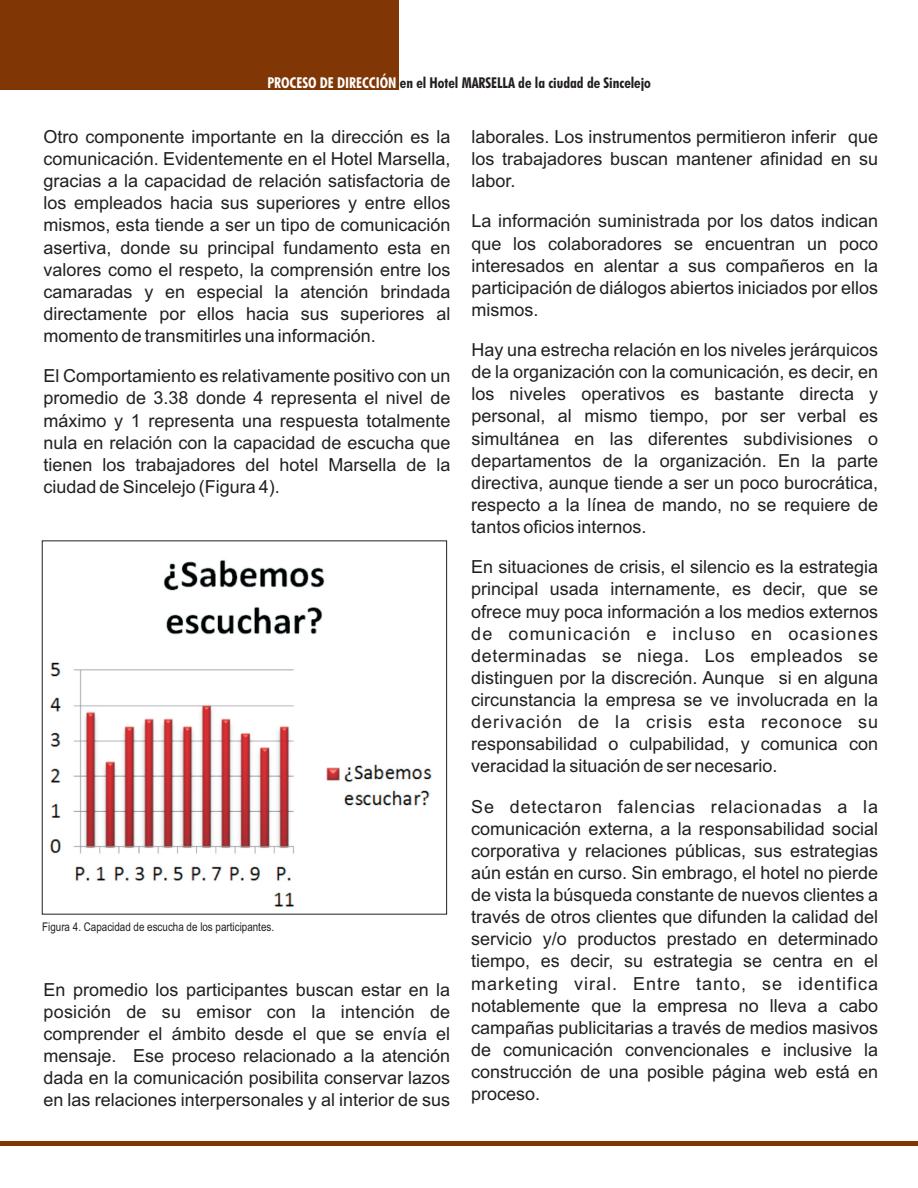
<style>
.page{position:relative;width:918px;height:1188px;background:#fff}
.page>*{position:absolute;margin:0;border:0;box-sizing:border-box;transform-origin:0 0}
.t1{font:18px/22px "Arial";color:#231f20}
.t2{font:700 condensed 15px "Futura BT";color:#231f20}
.t3{font:12px "Arial Narrow";color:#231f20}
.s1{color:#fff}
</style>
<div class="page">
<div style="left:0;top:0;width:398px;height:89px;background:#803605"></div>
<hr style="left:0;top:1141px;width:918px;height:4px;background:#803605">
<img style="left:49px;top:560px;width:383px;height:347px">
<div style="left:42px;top:541px;width:405px;height:373px;border:1px solid #231f20"></div>
<p class="t2" style="left:267px;top:76px;width:385px"><span class="s1">PROCESO DE DIRECCIÓN</span> en el Hotel MARSELLA de la ciudad de Sincelejo</p>
<p class="t1" style="left:44px;top:127px;width:836px">Otro componente importante en la dirección es la laborales. Los instrumentos permitieron inferir que comunicación. Evidentemente en el Hotel Marsella, los trabajadores buscan mantener afinidad en su gracias a la capacidad de relación satisfactoria de labor.<br>los empleados hacia sus superiores y entre ellos<br>mismos, esta tiende a ser un tipo de comunicación</p>
<p class="t1" style="left:471px;top:212px;width:408px">La información suministrada por los datos indican</p>
<p class="t1" style="left:44px;top:238px;width:232px">asertiva, donde su principal</p>
<p class="t1" style="left:471px;top:234px;width:408px">que los colaboradores se encuentran un poco</p>
<p class="t1" style="left:44px;top:238px;width:408px;text-align:right">fundamento esta en<br>valores como el respeto, la comprensión entre los</p>
<p class="t1" style="left:471px;top:256px;width:408px">interesados en alentar a sus compañeros en la</p>
<p class="t1" style="left:44px;top:282px;width:221px">camaradas y en especial</p>
<p class="t1" style="left:471px;top:278px;width:408px">participación de diálogos abiertos iniciados por ellos</p>
<p class="t1" style="left:44px;top:282px;width:496px;text-indent:231px">la atención brindada directamente por ellos hacia sus superiores al mismos. momento de transmitirles una información.</p>
<p class="t1" style="left:471px;top:340px;width:408px">Hay una estrecha relación en los niveles jerárquicos</p>
<p class="t1" style="left:44px;top:367px;width:408px">El Comportamiento es relativamente positivo con un</p>
<p class="t1" style="left:471px;top:363px;width:408px">de la organización con la comunicación, es decir, en</p>
<p class="t1" style="left:44px;top:389px;width:408px">promedio de 3.38 donde 4 representa el nivel de</p>
<p class="t1" style="left:471px;top:385px;width:408px">los niveles operativos es bastante directa y</p>
<p class="t1" style="left:44px;top:411px;width:408px">máximo y 1 representa una respuesta totalmente</p>
<p class="t1" style="left:471px;top:407px;width:408px">personal, al mismo tiempo, por ser verbal es</p>
<p class="t1" style="left:44px;top:433px;width:408px">nula en relación con la capacidad de escucha que</p>
<p class="t1" style="left:471px;top:429px;width:408px">simultánea en las diferentes subdivisiones o departamentos de la organización. En la parte</p>
<p class="t1" style="left:44px;top:455px;width:408px">tienen los trabajadores del hotel Marsella de la ciudad de Sincelejo (Figura 4).</p>
<p class="t1" style="left:471px;top:473px;width:408px;text-align:justify">directiva, aunque tiende a ser un poco burocrática, respecto a la línea de mando, no se requiere de tantos oficios internos.</p>
<p class="t1" style="left:471px;top:558px;width:408px;text-align:justify">En situaciones de crisis, el silencio es la estrategia principal usada internamente, es decir, que se ofrece muy poca información a los medios externos de comunicación e incluso en ocasiones determinadas se niega. Los empleados se distinguen por la discreción. Aunque si en alguna circunstancia la empresa se ve involucrada en la derivación de la crisis esta reconoce su responsabilidad o culpabilidad, y comunica con veracidad la situación de ser necesario.</p>
<p class="t1" style="left:471px;top:797px;width:408px;text-align:justify">Se detectaron falencias relacionadas a la comunicación externa, a la responsabilidad social corporativa y relaciones públicas, sus estrategias aún están en curso. Sin embrago, el hotel no pierde de vista la búsqueda constante de nuevos clientes a través de otros clientes que difunden la calidad del servicio y/o productos prestado en determinado tiempo, es decir, su estrategia se centra en el marketing viral. Entre tanto, se identifica</p>
<p class="t3" style="left:42px;top:922px;width:233px">Figura 4. Capacidad de escucha de los participantes.</p>
<p class="t1" style="left:44px;top:980px;width:408px">En promedio los participantes buscan estar en la</p>
<p class="t1" style="left:471px;top:996px;width:408px">notablemente que la empresa no lleva a cabo</p>
<p class="t1" style="left:44px;top:1002px;width:408px">posición de su emisor con la intención de</p>
<p class="t1" style="left:471px;top:1018px;width:408px">campañas publicitarias a través de medios masivos</p>
<p class="t1" style="left:44px;top:1024px;width:408px">comprender el ámbito desde el que se envía el mensaje.</p>
<p class="t1" style="left:471px;top:1040px;width:408px">de comunicación convencionales e inclusive la</p>
<p class="t1" style="left:133px;top:1046px;width:319px">Ese proceso relacionado a la atención</p>
<p class="t1" style="left:471px;top:1062px;width:408px">construcción de una posible página web está en</p>
<p class="t1" style="left:44px;top:1068px;width:408px">dada en la comunicación posibilita conservar lazos</p>
<p class="t1" style="left:44px;top:1090px;width:408px">en las relaciones interpersonales y al interior de sus</p>
<p class="t1" style="left:471px;top:1084px;width:71px">proceso.</p>
</div>
